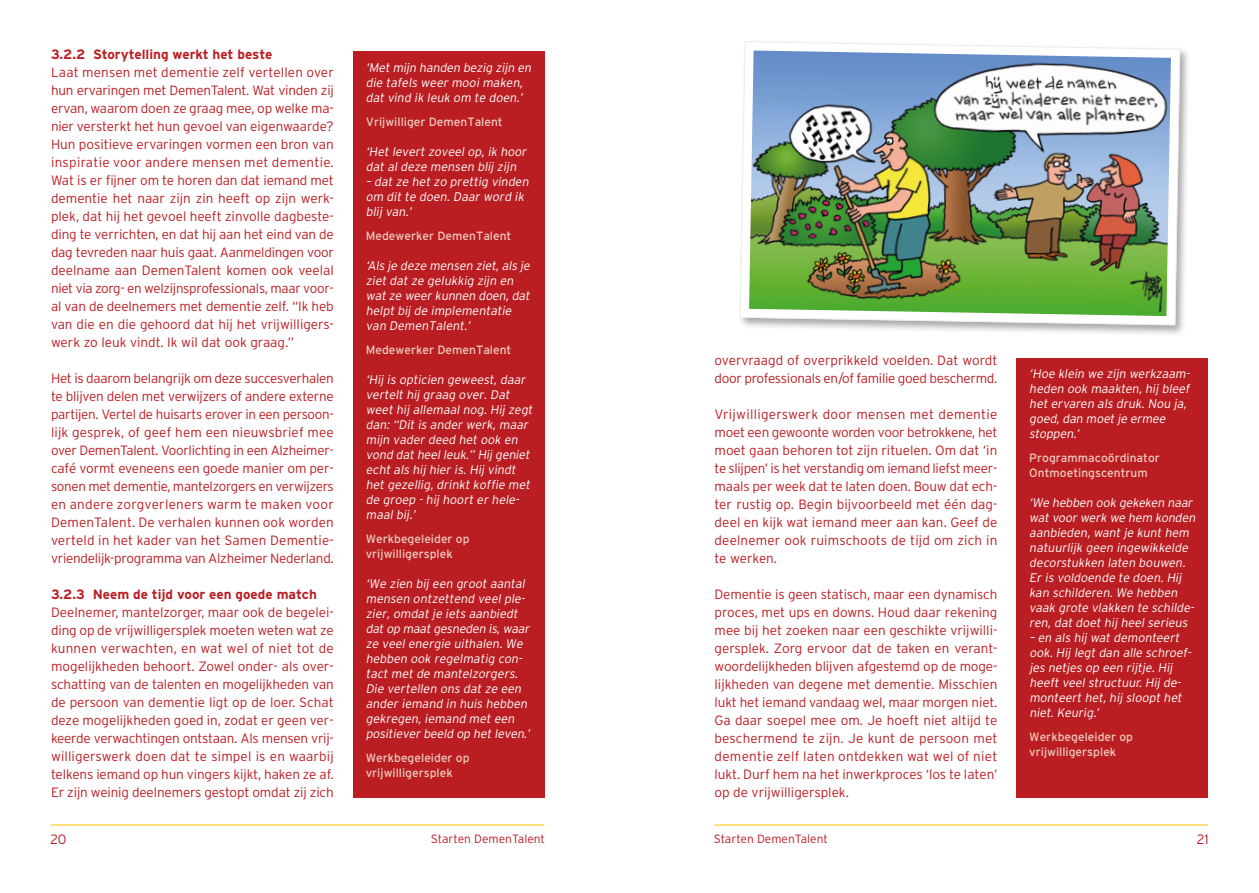
<style>
.page{position:relative;width:1259px;height:893px;background:#fff}
.page>*{position:absolute;margin:0;border:0;box-sizing:border-box;transform-origin:0 0}
.t1{font:300 13.5px/18px "Interstate";letter-spacing:-.01em;color:#ba1e23;text-align:justify}
.t2{font:700 13.5px "Interstate";color:#ba1e23}
.t3{font:italic 300 12.45px/15px "Interstate";color:#fff}
.t4{font:12px/15px "Interstate";color:#eecbbe}
.t5{font:300 12px "Interstate";color:#ba1e23}
</style>
<div class="page">
<hr style="left:51px;top:825px;width:493px;height:1px;background:#fdc500">
<hr style="left:714px;top:825px;width:494px;height:1px;background:#fdc500">
<div style="left:353px;top:51px;width:191px;height:747px;background:#ba1e23"></div>
<div style="left:1016px;top:358px;width:192px;height:439px;background:#ba1e23"></div>
<div style="left:737px;top:39px;width:454px;height:297px;background:#000;opacity:.35"></div>
<svg style="left:737px;top:39px;width:447px;height:291px"></svg>
<img style="left:739px;top:41px;width:441px;height:285px">
<p class="t2" style="left:51px;top:47px;width:223px">3.2.2 Storytelling werkt het beste</p>
<p class="t1" style="left:51px;top:63px;width:284px">Laat mensen met dementie zelf vertellen over hun ervaringen met DemenTalent. Wat vinden zij ervan, waarom doen ze graag mee, op welke ma&shy;nier versterkt het hun gevoel van eigenwaarde?<br>Hun positieve ervaringen vormen een bron van inspiratie voor andere mensen met dementie.<br>Wat is er fijner om te horen dan dat iemand met dementie het naar zijn zin heeft op zijn werk&shy;plek, dat hij het gevoel heeft zinvolle dagbeste&shy;ding te verrichten, en dat hij aan het eind van de dag tevreden naar huis gaat. Aanmeldingen voor deelname aan DemenTalent komen ook veelal niet via zorg- en welzijnsprofessionals, maar voor&shy;al van de deelnemers met dementie zelf. “Ik heb van die en die gehoord dat hij het vrijwilligers&shy;werk zo leuk vindt. Ik wil dat ook graag.”</p>
<p class="t1" style="left:51px;top:369px;width:284px">Het is daarom belangrijk om deze succesverhalen te blijven delen met verwijzers of andere externe partijen. Vertel de huisarts erover in een persoon&shy;lijk gesprek, of geef hem een nieuwsbrief mee over DemenTalent. Voorlichting in een Alzheimer&shy;café vormt eveneens een goede manier om per&shy;sonen met dementie, mantelzorgers en verwijzers en andere zorgverleners warm te maken voor DemenTalent. De verhalen kunnen ook worden verteld in het kader van het Samen Dementie&shy;vriendelijk-programma van Alzheimer Nederland.</p>
<p class="t2" style="left:51px;top:587px;width:267px">3.2.3 Neem de tijd voor een goede match</p>
<p class="t1" style="left:51px;top:603px;width:284px">Deelnemer, mantelzorger, maar ook de begelei&shy;ding op de vrijwilligersplek moeten weten wat ze kunnen verwachten, en wat wel of niet tot de mogelijkheden behoort. Zowel onder- als over&shy;schatting van de talenten en mogelijkheden van de persoon van dementie ligt op de loer. Schat deze mogelijkheden goed in, zodat er geen ver&shy;keerde verwachtingen ontstaan. Als mensen vrij&shy;willigerswerk doen dat te simpel is en waarbij telkens iemand op hun vingers kijkt, haken ze af.<br>Er zijn weinig deelnemers gestopt omdat zij zich</p>
<p class="t1" style="left:50px;top:830px;width:18px">20</p>
<p class="t5" style="left:431px;top:832px;width:116px">Starten DemenTalent</p>
<p class="t5" style="left:713px;top:832px;width:116px">Starten DemenTalent</p>
<p class="t3" style="left:366px;top:60px;width:169px">‘Met mijn handen bezig zijn en die tafels weer mooi maken, dat vind ik leuk om te doen.’</p>
<p class="t4" style="left:366px;top:114px;width:138px">Vrijwilliger DemenTalent</p>
<p class="t3" style="left:366px;top:144px;width:165px">‘Het levert zoveel op, ik hoor dat al deze mensen blij zijn</p>
<p class="t3" style="left:366px;top:174px;width:167px">– dat ze het zo prettig vinden om dit te doen. Daar word ik blij van.’</p>
<p class="t4" style="left:366px;top:228px;width:147px">Medewerker DemenTalent</p>
<p class="t3" style="left:366px;top:258px;width:168px">‘Als je deze mensen ziet, als je ziet dat ze gelukkig zijn en wat ze weer kunnen doen, dat helpt bij de implementatie van DemenTalent.’</p>
<p class="t4" style="left:366px;top:342px;width:147px">Medewerker DemenTalent</p>
<p class="t3" style="left:366px;top:372px;width:170px">‘Hij is opticien geweest, daar vertelt hij graag over. Dat weet hij allemaal nog. Hij zegt dan: “Dit is ander werk, maar mijn vader deed het ook en vond dat heel leuk.” Hij geniet echt als hij hier is. Hij vindt het gezellig, drinkt koffie met de groep - hij hoort er hele&shy;maal bij.’</p>
<p class="t4" style="left:366px;top:531px;width:105px">Werkbegeleider op vrijwilligersplek</p>
<p class="t3" style="left:366px;top:576px;width:168px">‘We zien bij een groot aantal mensen ontzettend veel ple&shy;zier, omdat je iets aanbiedt datop maatgesneden is,waar ze veel energie uithalen. We hebben ook regelmatig con&shy;tact met de mantelzorgers.<br>Die vertellen ons dat ze een ander iemand in huis hebben gekregen, iemand met een positiever beeld op het leven.’</p>
<p class="t4" style="left:366px;top:750px;width:105px">Werkbegeleider op vrijwilligersplek</p>
<p class="t1" style="left:714px;top:351px;width:284px">overvraagd of overprikkeld voelden. Dat wordt door professionals en/of familie goed beschermd.</p>
<p class="t1" style="left:714px;top:405px;width:284px">Vrijwilligerswerk door mensen met dementie moet een gewoonte worden voor betrokkene, het moet gaan behoren tot zijn rituelen. Om dat ‘in te slijpen’ is het verstandig om iemand liefst meer&shy;maals per week dat te laten doen. Bouw dat ech&shy;ter rustig op. Begin bijvoorbeeld met één dag&shy;deel en kijk wat iemand meer aan kan. Geef de deelnemer ook ruimschoots de tijd om zich in te werken.</p>
<p class="t1" style="left:714px;top:585px;width:284px">Dementie is geen statisch, maar een dynamisch proces, met ups en downs. Houd daar rekening mee bij het zoeken naar een geschikte vrijwilli&shy;gersplek. Zorg ervoor dat de taken en verant&shy;woordelijkheden blijven afgestemd op de moge&shy;lijkheden van degene met dementie. Misschien lukt het iemand vandaag wel, maar morgen niet.<br>Ga daar soepel mee om. Je hoeft niet altijd te beschermend te zijn. Je kunt de persoon met dementie zelf laten ontdekken wat wel of niet lukt. Durf hem na het inwerkproces ‘los te laten’ op de vrijwilligersplek.</p>
<p class="t3" style="left:1029px;top:366px;width:164px">‘Hoe klein we zijn werkzaam&shy;heden ook maakten, hij bleef het ervaren als druk. Nou ja, goed, dan moet je ermee stoppen.’</p>
<p class="t4" style="left:1029px;top:450px;width:132px">Programmacoördinator<br>Ontmoetingscentrum</p>
<p class="t3" style="left:1029px;top:495px;width:170px">‘We hebben ook gekeken naar wat voor werk we hem konden aanbieden, want je kunt hem natuurlijk geen ingewikkelde decorstukken laten bouwen.<br>Er is voldoende te doen. Hij kan schilderen. We hebben vaak grote vlakken te schilde&shy;ren, dat doet hij heel serieus</p>
<p class="t3" style="left:1029px;top:630px;width:166px">– en als hij wat demonteert ook. Hij legt dan alle schroef&shy;jes netjes op een rijtje. Hij heeft veel structuur. Hij de&shy;monteert het, hij sloopt het niet. Keurig.’</p>
<p class="t4" style="left:1029px;top:729px;width:105px">Werkbegeleider op vrijwilligersplek</p>
<p class="t1" style="left:1197px;top:830px;width:13px">21</p>
</div>
